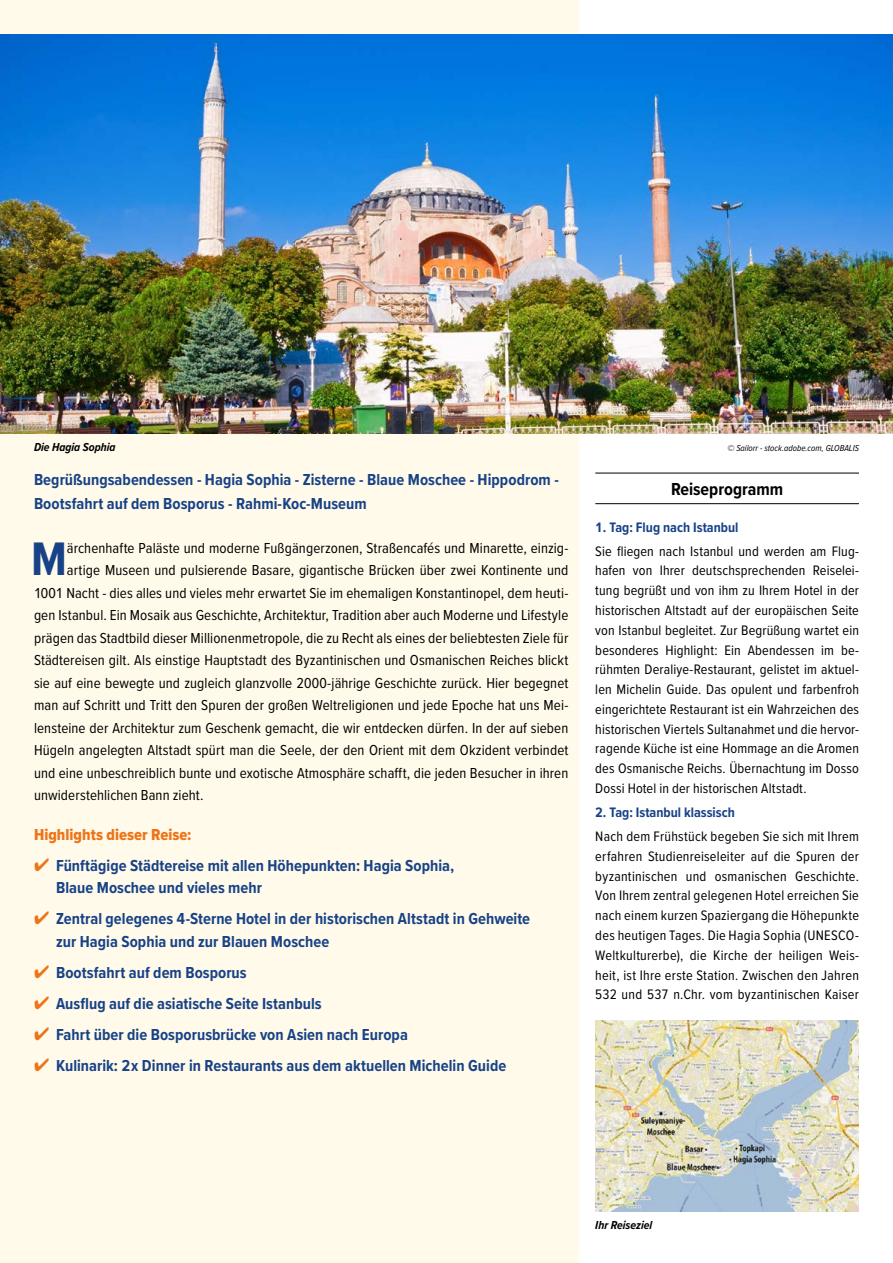
<style>
.page{position:relative;width:893px;height:1263px;background:#fff}
.page>*{position:absolute;margin:0;border:0;box-sizing:border-box;transform-origin:0 0}
.t1{font:700 48.75px "Proxima Nova Cond";color:#184287}
.t2{font:700 18px "Proxima Nova Cond";color:#000}
.t3{font:700 16.5px/22.5px "Proxima Nova Cond";letter-spacing:.005em;color:#184287}
.t4{font:16.5px "Proxima Nova Cond Extrabld";color:#ee7419}
.t5{font:15px "Proxima Nova Cond";letter-spacing:.005em;color:#000}
.t6{font:14.25px/19.8px "Proxima Nova Cond";letter-spacing:.015em;color:#000;text-align:justify}
.t7{font:700 14.25px "Proxima Nova Cond";color:#184287}
.t8{font:italic 700 12px "Proxima Nova Cond";color:#000}
.t9{font:italic 9px "Proxima Nova Cond";color:#000}
.s1{color:#ee7419}
</style>
<div class="page">
<div style="left:0;top:0;width:579px;height:1263px;background:#fffaea"></div>
<hr style="left:595px;top:473px;width:264px;height:1px;background:#000">
<hr style="left:595px;top:503px;width:264px;height:1px;background:#000">
<img style="left:595px;top:1020px;width:264px;height:192px">
<img style="left:0;top:34px;width:893px;height:400px">
<p class="t8" style="left:34px;top:438px;width:83px">Die Hagia Sophia</p>
<p class="t9" style="left:727px;top:441px;width:133px">© Sailorr - stock.adobe.com, GLOBALIS</p>
<p class="t2" style="left:671px;top:475px;width:114px">Reiseprogramm</p>
<p class="t7" style="left:595px;top:516px;width:145px">1. Tag: Flug nach Istanbul</p>
<p class="t6" style="left:595px;top:540px;width:265px">Sie fliegen nach Istanbul und werden am Flug&shy;hafen von Ihrer deutschsprechenden Reiselei&shy;tung begrüßt und von ihm zu Ihrem Hotel in der historischen Altstadt auf der europäischen Seite von Istanbul begleitet. Zur Begrüßung wartet ein besonderes Highlight: Ein Abendessen im be&shy;rühmten Deraliye-Restaurant, gelistet im aktuel&shy;len Michelin Guide. Das opulent und farbenfroh eingerichtete Restaurant ist ein Wahrzeichen des historischen Viertels Sultanahmet und die hervor&shy;ragende Küche ist eine Hommage an die Aromen des Osmanische Reichs. Übernachtung im Dosso Dossi Hotel in der historischen Altstadt.</p>
<p class="t7" style="left:595px;top:802px;width:141px">2. Tag: Istanbul klassisch</p>
<p class="t6" style="left:595px;top:826px;width:265px">Nach dem Frühstück begeben Sie sich mit Ihrem erfahren Studienreiseleiter auf die Spuren der byzantinischen und osmanischen Geschichte.<br>Von Ihrem zentral gelegenen Hotel erreichen Sie nach einem kurzen Spaziergang die Höhepunkte des heutigen Tages. Die Hagia Sophia (UNESCO-Weltkulturerbe), die Kirche der heiligen Weis&shy;heit, ist Ihre erste Station. Zwischen den Jahren 532 und 537 n.Chr. vom byzantinischen Kaiser</p>
<p class="t3" style="left:34px;top:467px;width:526px;line-height:24px">Begrüßungsabendessen - Hagia Sophia - Zisterne - Blaue Moschee - Hippodrom -<br>Bootsfahrt auf dem Bosporus - Rahmi-Koc-Museum</p>
<h1 class="t1" style="left:31px;top:523px;width:37px">M</h1>
<p class="t5" style="left:67px;top:537px;width:503px">ärchenhafte Paläste und moderne Fußgängerzonen, Straßencafés und Minarette, einzig-</p>
<p class="t5" style="left:67px;top:559px;width:503px">artige Museen und pulsierende Basare, gigantische Brücken über zwei Kontinente und</p>
<p class="t5" style="left:34px;top:582px;width:536px">1001 Nacht - dies alles und vieles mehr erwartet Sie im ehemaligen Konstantinopel, dem heuti-</p>
<p class="t5" style="left:34px;top:604px;width:536px">gen Istanbul. Ein Mosaik aus Geschichte, Architektur, Tradition aber auch Moderne und Lifestyle</p>
<p class="t5" style="left:34px;top:627px;width:536px">prägen das Stadtbild dieser Millionenmetropole, die zu Recht als eines der beliebtesten Ziele für</p>
<p class="t5" style="left:34px;top:649px;width:536px">Städtereisen gilt. Als einstige Hauptstadt des Byzantinischen und Osmanischen Reiches blickt</p>
<p class="t5" style="left:34px;top:672px;width:536px">sie auf eine bewegte und zugleich glanzvolle 2000-jährige Geschichte zurück. Hier begegnet</p>
<p class="t5" style="left:34px;top:694px;width:536px">man auf Schritt und Tritt den Spuren der großen Weltreligionen und jede Epoche hat uns Mei-</p>
<p class="t5" style="left:34px;top:717px;width:536px">lensteine der Architektur zum Geschenk gemacht, die wir entdecken dürfen. In der auf sieben</p>
<p class="t5" style="left:34px;top:739px;width:536px">Hügeln angelegten Altstadt spürt man die Seele, der den Orient mit dem Okzident verbindet</p>
<p class="t5" style="left:34px;top:762px;width:536px">und eine unbeschreiblich bunte und exotische Atmosphäre schafft, die jeden Besucher in ihren</p>
<p class="t5" style="left:34px;top:784px;width:171px">unwiderstehlichen Bann zieht.</p>
<p class="t4" style="left:34px;top:825px;width:159px">Highlights dieser Reise:</p>
<p class="t3" style="left:56px;top:854px;width:400px;text-indent:-22px"><span class="s1">✔</span> Fünftägige Städtereise mit allen Höhepunkten: Hagia Sophia,<br>Blaue Moschee und vieles mehr</p>
<p class="t3" style="left:56px;top:907px;width:476px;text-indent:-22px"><span class="s1">✔</span> Zentral gelegenes 4-Sterne Hotel in der historischen Altstadt in Gehweite zur Hagia Sophia und zur Blauen Moschee</p>
<p class="t3" style="left:34px;top:961px;width:214px"><span class="s1">✔</span> Bootsfahrt auf dem Bosporus</p>
<p class="t3" style="left:34px;top:992px;width:289px"><span class="s1">✔</span> Ausflug auf die asiatische Seite Istanbuls</p>
<p class="t3" style="left:34px;top:1023px;width:375px"><span class="s1">✔</span> Fahrt über die Bosporusbrücke von Asien nach Europa</p>
<p class="t3" style="left:34px;top:1054px;width:474px"><span class="s1">✔</span> Kulinarik: 2 x Dinner in Restaurants aus dem aktuellen Michelin Guide</p>
<p class="t8" style="left:595px;top:1216px;width:59px">Ihr Reiseziel</p>
</div>
